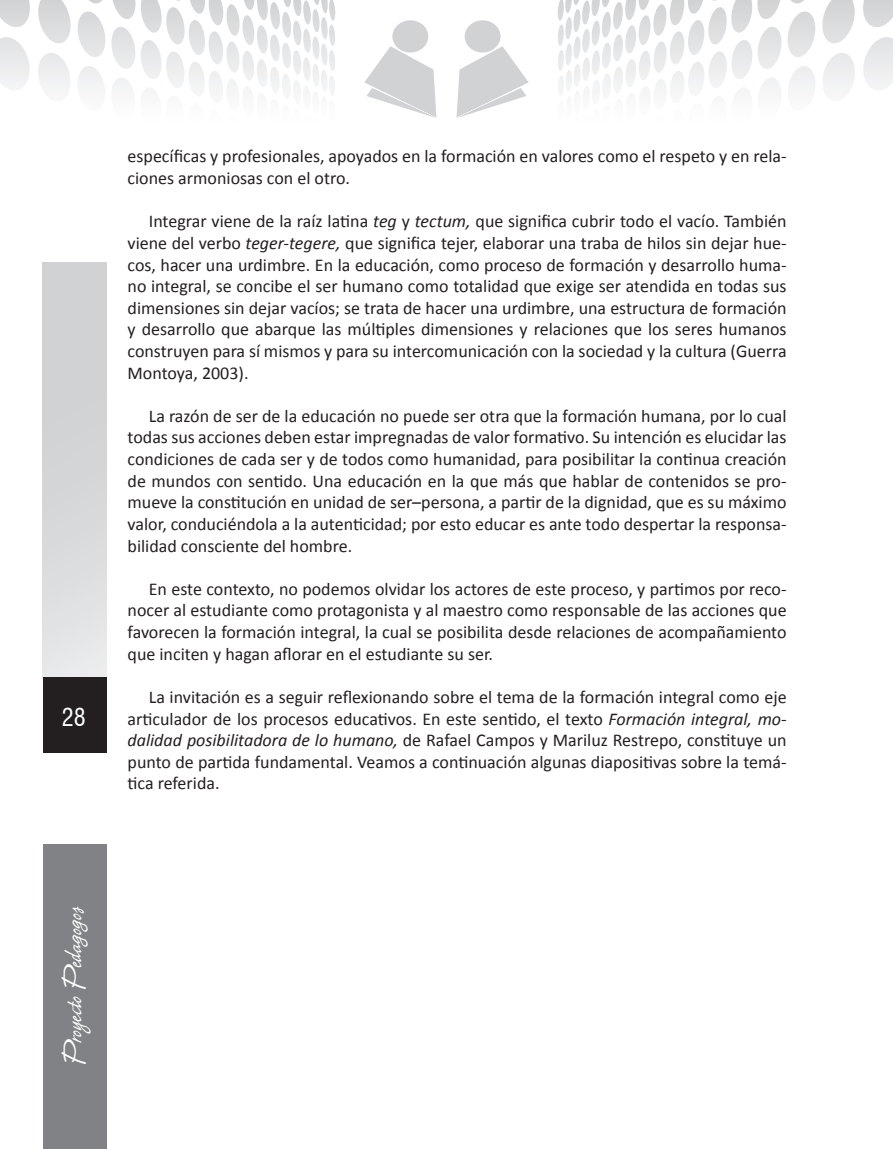
<style>
.page{position:relative;width:893px;height:1149px;background:#fff}
.page>*{position:absolute;margin:0;border:0;box-sizing:border-box;transform-origin:0 0}
.t1{font:27px "CAC Leslie";color:#fff}
.t2{font:condensed 24px "Swiss 721 BT";color:#fff}
.t3{font:18px/21.6px "Calibri";color:#231f20;text-align:justify}
.s1{font-style:italic}
</style>
<div class="page">
<div style="left:43px;top:263px;width:64px;height:414px;background:linear-gradient(to bottom,#cbccce,#e3e4e6)"></div>
<div style="left:43px;top:676px;width:64px;height:76px;background:#231f20"></div>
<div style="left:43px;top:843px;width:64px;height:305px;background:#808285"></div>
<svg style="left:38px;top:0;width:855px;height:118px"></svg>
<h2 class="t2" style="left:62px;top:702px;width:25px">28</h2>
<p class="t3" style="left:128px;top:145px;width:660px">específicas y profesionales, apoyados en la formación en valores como el respeto y en rela&shy;ciones armoniosas con el otro.</p>
<p class="t3" style="left:128px;top:209px;width:661px;text-indent:21px">Integrar viene de la raíz latina <span class="s1">teg</span> y <span class="s1">tectum,</span> que significa cubrir todo el vacío. También viene del verbo <span class="s1">teger-tegere,</span> que significa tejer, elaborar una traba de hilos sin dejar hue&shy;cos, hacer una urdimbre. En la educación, como proceso de formación y desarrollo huma&shy;no integral, se concibe el ser humano como totalidad que exige ser atendida en todas sus dimensiones sin dejar vacíos; se trata de hacer una urdimbre, una estructura de formación y desarrollo que abarque las múltiples dimensiones y relaciones que los seres humanos construyen para sí mismos y para su intercomunicación con la sociedad y la cultura (Guerra Montoya, 2003).</p>
<p class="t3" style="left:128px;top:404px;width:661px;text-indent:21px">La razón de ser de la educación no puede ser otra que la formación humana, por lo cual todas sus acciones deben estar impregnadas de valor formativo. Su intención es elucidar las condiciones de cada ser y de todos como humanidad, para posibilitar la continua creación de mundos con sentido. Una educación en la que más que hablar de contenidos se pro&shy;mueve la constitución en unidad de ser–persona, a partir de la dignidad, que es su máximo valor, conduciéndola a la autenticidad; por esto educar es ante todo despertar la responsa&shy;bilidad consciente del hombre.</p>
<p class="t3" style="left:128px;top:577px;width:661px;text-indent:21px">En este contexto, no podemos olvidar los actores de este proceso, y partimos por reco&shy;nocer al estudiante como protagonista y al maestro como responsable de las acciones que favorecen la formación integral, la cual se posibilita desde relaciones de acompañamiento que inciten y hagan aflorar en el estudiante su ser.</p>
<p class="t3" style="left:128px;top:685px;width:661px;text-indent:21px">La invitación es a seguir reflexionando sobre el tema de la formación integral como eje articulador de los procesos educativos. En este sentido, el texto <span class="s1">Formación integral, mo&shy;dalidad posibilitadora de lo humano,</span> de Rafael Campos y Mariluz Restrepo, constituye un punto de partida fundamental. Veamos a continuación algunas diapositivas sobre la temá&shy;tica referida.</p>
<h1 class="t1" style="left:58px;top:1063px;width:159px;rotate:-90deg">Proyecto Pedagogos</h1>
</div>
